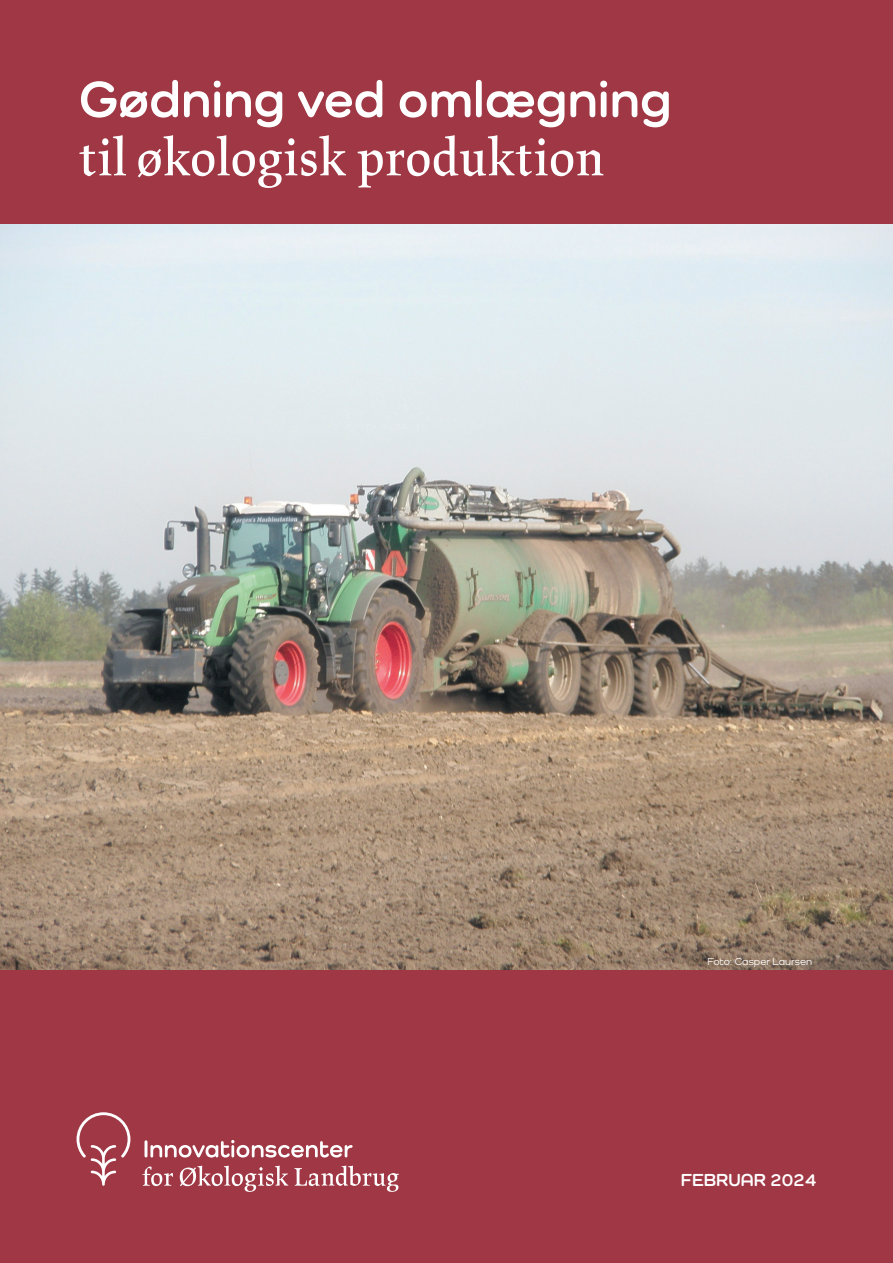
<style>
.page{position:relative;width:893px;height:1263px;background:#fff}
.page>*{position:absolute;margin:0;border:0;box-sizing:border-box;transform-origin:0 0}
.t1{font:600 52.5px "Lapture Display";color:#fff}
.t2{font:700 52.5px "Como";color:#fff}
.t3{font:700 18px "Como";color:#fff}
.t4{font:500 10.5px "Como";color:#fff}
</style>
<div class="page">
<div style="left:0;top:0;width:893px;height:225px;background:#9f3844"></div>
<div style="left:0;top:969px;width:893px;height:294px;background:#9f3844"></div>
<img style="left:0;top:225px;width:893px;height:744px">
<svg style="left:77px;top:1112px;width:53px;height:74px"></svg>
<svg style="left:145px;top:1140px;width:208px;height:17px"></svg>
<svg style="left:142px;top:1166px;width:31px;height:20px"></svg>
<svg style="left:180px;top:1165px;width:108px;height:27px"></svg>
<svg style="left:294px;top:1165px;width:105px;height:27px"></svg>
<p class="t2" style="left:79px;top:67px;width:594px">Gødning ved omlægning</p>
<p class="t1" style="left:79px;top:127px;width:527px">til økologisk produktion</p>
<p class="t4" style="left:707px;top:955px;width:106px">Foto: Casper Laursen</p>
<p class="t3" style="left:681px;top:1169px;width:137px">FEBRUAR 2024</p>
</div>
